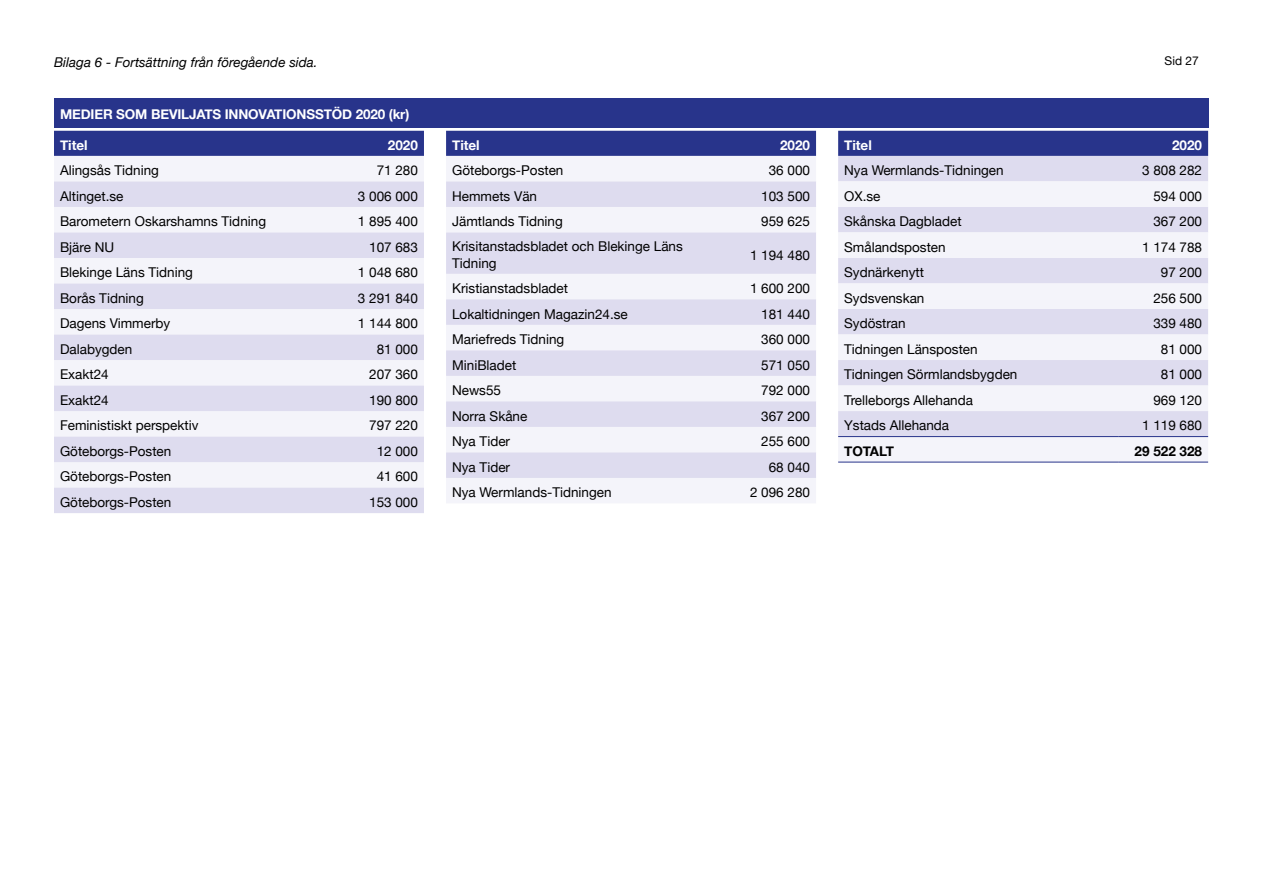
<style>
.page{position:relative;width:1263px;height:893px;background:#fff}
.page>*{position:absolute;margin:0;border:0;box-sizing:border-box;transform-origin:0 0}
.Faktaruta_bröd{font:13.5px/16.5px "Helvetica Neue";color:#000}
.Tabellhuvud{font:700 13.5px "Helvetica Neue";letter-spacing:-.01em;color:#fff}
.t1{font:italic 13.5px "Helvetica Neue";color:#000}
.Faktaruta_bröd-2{font:700 13.5px "Helvetica Neue";color:#000}
.t2{font:12px "Helvetica Neue";color:#000}
</style>
<div class="page">
<div style="left:54px;top:131px;width:370px;height:25px;background:#28348b"></div>
<div style="left:54px;top:156px;width:370px;height:25px;background:#f4f4fa"></div>
<svg style="left:54px;top:181px;width:370px;height:332px;fill:#dedcef"></svg>
<div style="left:446px;top:131px;width:370px;height:25px;background:#28348b"></div>
<div style="left:446px;top:156px;width:370px;height:347px;background:#f4f4fa"></div>
<svg style="left:446px;top:181px;width:370px;height:297px;fill:#dedcef"></svg>
<div style="left:838px;top:131px;width:370px;height:25px;background:#28348b"></div>
<div style="left:838px;top:156px;width:370px;height:25px;background:#dedcef"></div>
<svg style="left:838px;top:181px;width:370px;height:281px;fill:#f4f4fa"></svg>
<hr style="left:838px;top:436px;width:281px;height:1px;background:#28348b">
<hr style="left:1119px;top:436px;width:89px;height:1px;background:#28348b">
<hr style="left:838px;top:462px;width:281px;height:1px;background:#28348b">
<hr style="left:1119px;top:462px;width:89px;height:1px;background:#28348b">
<div style="left:54px;top:98px;width:1154px;height:30px;background:#28348b"></div>
<p class="t1" style="left:54px;top:52px;width:265px">Bilaga 6 - Fortsättning från föregående sida.</p>
<p class="Tabellhuvud" style="left:60px;top:104px;width:351px">MEDIER SOM BEVILJATS INNOVATIONSSTÖD 2020 (kr)</p>
<p class="Tabellhuvud" style="left:60px;top:135px;width:29px">Titel</p>
<p class="Tabellhuvud" style="left:388px;top:135px;width:32px">2020</p>
<p class="Faktaruta_bröd" style="left:60px;top:163px;width:101px">Alingsås Tidning</p>
<p class="Faktaruta_bröd" style="left:377px;top:163px;width:43px">71 280</p>
<p class="Faktaruta_bröd" style="left:60px;top:188px;width:65px">Altinget.se</p>
<p class="Faktaruta_bröd" style="left:358px;top:188px;width:62px">3 006 000</p>
<p class="Faktaruta_bröd" style="left:60px;top:214px;width:208px">Barometern Oskarshamns Tidning</p>
<p class="Faktaruta_bröd" style="left:358px;top:214px;width:62px">1 895 400</p>
<p class="Faktaruta_bröd" style="left:60px;top:239px;width:56px">Bjäre NU</p>
<p class="Faktaruta_bröd" style="left:369px;top:239px;width:50px">107 683</p>
<p class="Faktaruta_bröd" style="left:60px;top:265px;width:135px">Blekinge Läns Tidning</p>
<p class="Faktaruta_bröd" style="left:358px;top:265px;width:62px">1 048 680</p>
<p class="Faktaruta_bröd" style="left:60px;top:290px;width:85px">Borås Tidning</p>
<p class="Faktaruta_bröd" style="left:358px;top:290px;width:62px">3 291 840</p>
<p class="Faktaruta_bröd" style="left:60px;top:316px;width:112px">Dagens Vimmerby</p>
<p class="Faktaruta_bröd" style="left:358px;top:316px;width:62px">1 144 800</p>
<p class="Faktaruta_bröd" style="left:60px;top:341px;width:74px">Dalabygden</p>
<p class="Faktaruta_bröd" style="left:377px;top:341px;width:43px">81 000</p>
<p class="Faktaruta_bröd" style="left:60px;top:367px;width:50px">Exakt24</p>
<p class="Faktaruta_bröd" style="left:369px;top:367px;width:50px">207 360</p>
<p class="Faktaruta_bröd" style="left:60px;top:392px;width:50px">Exakt24</p>
<p class="Faktaruta_bröd" style="left:369px;top:392px;width:50px">190 800</p>
<p class="Faktaruta_bröd" style="left:60px;top:418px;width:140px">Feministiskt perspektiv</p>
<p class="Faktaruta_bröd" style="left:369px;top:418px;width:50px">797 220</p>
<p class="Faktaruta_bröd" style="left:60px;top:443px;width:113px">Göteborgs-Posten</p>
<p class="Faktaruta_bröd" style="left:377px;top:443px;width:43px">12 000</p>
<p class="Faktaruta_bröd" style="left:60px;top:469px;width:113px">Göteborgs-Posten</p>
<p class="Faktaruta_bröd" style="left:377px;top:469px;width:43px">41 600</p>
<p class="Faktaruta_bröd" style="left:60px;top:494px;width:113px">Göteborgs-Posten</p>
<p class="Faktaruta_bröd" style="left:369px;top:494px;width:50px">153 000</p>
<p class="Tabellhuvud" style="left:452px;top:135px;width:29px">Titel</p>
<p class="Tabellhuvud" style="left:780px;top:135px;width:32px">2020</p>
<p class="Faktaruta_bröd" style="left:452px;top:163px;width:113px">Göteborgs-Posten</p>
<p class="Faktaruta_bröd" style="left:769px;top:163px;width:43px">36 000</p>
<p class="Faktaruta_bröd" style="left:452px;top:188px;width:87px">Hemmets Vän</p>
<p class="Faktaruta_bröd" style="left:761px;top:188px;width:50px">103 500</p>
<p class="Faktaruta_bröd" style="left:452px;top:214px;width:112px">Jämtlands Tidning</p>
<p class="Faktaruta_bröd" style="left:761px;top:214px;width:50px">959 625</p>
<p class="Faktaruta_bröd" style="left:452px;top:239px;width:232px">Krisitanstadsbladet och Blekinge Läns<br>Tidning</p>
<p class="Faktaruta_bröd" style="left:750px;top:247px;width:62px">1 194 480</p>
<p class="Faktaruta_bröd" style="left:452px;top:281px;width:118px">Kristianstadsbladet</p>
<p class="Faktaruta_bröd" style="left:750px;top:281px;width:62px">1 600 200</p>
<p class="Faktaruta_bröd" style="left:452px;top:306px;width:177px">Lokaltidningen Magazin24.se</p>
<p class="Faktaruta_bröd" style="left:761px;top:306px;width:50px">181 440</p>
<p class="Faktaruta_bröd" style="left:452px;top:332px;width:114px">Mariefreds Tidning</p>
<p class="Faktaruta_bröd" style="left:761px;top:332px;width:50px">360 000</p>
<p class="Faktaruta_bröd" style="left:452px;top:357px;width:66px">MiniBladet</p>
<p class="Faktaruta_bröd" style="left:761px;top:357px;width:50px">571 050</p>
<p class="Faktaruta_bröd" style="left:452px;top:383px;width:50px">News55</p>
<p class="Faktaruta_bröd" style="left:761px;top:383px;width:50px">792 000</p>
<p class="Faktaruta_bröd" style="left:452px;top:408px;width:77px">Norra Skåne</p>
<p class="Faktaruta_bröd" style="left:761px;top:408px;width:50px">367 200</p>
<p class="Faktaruta_bröd" style="left:452px;top:434px;width:59px">Nya Tider</p>
<p class="Faktaruta_bröd" style="left:761px;top:434px;width:50px">255 600</p>
<p class="Faktaruta_bröd" style="left:452px;top:459px;width:59px">Nya Tider</p>
<p class="Faktaruta_bröd" style="left:769px;top:459px;width:43px">68 040</p>
<p class="Faktaruta_bröd" style="left:452px;top:485px;width:161px">Nya Wermlands-Tidningen</p>
<p class="Faktaruta_bröd" style="left:750px;top:485px;width:62px">2 096 280</p>
<p class="t2" style="left:1165px;top:53px;width:36px">Sid 27</p>
<p class="Tabellhuvud" style="left:844px;top:135px;width:29px">Titel</p>
<p class="Tabellhuvud" style="left:1172px;top:135px;width:32px">2020</p>
<p class="Faktaruta_bröd" style="left:844px;top:163px;width:161px">Nya Wermlands-Tidningen</p>
<p class="Faktaruta_bröd" style="left:1142px;top:163px;width:62px">3 808 282</p>
<p class="Faktaruta_bröd" style="left:844px;top:188px;width:38px">OX.se</p>
<p class="Faktaruta_bröd" style="left:1153px;top:188px;width:50px">594 000</p>
<p class="Faktaruta_bröd" style="left:844px;top:214px;width:119px">Skånska Dagbladet</p>
<p class="Faktaruta_bröd" style="left:1153px;top:214px;width:50px">367 200</p>
<p class="Faktaruta_bröd" style="left:844px;top:239px;width:103px">Smålandsposten</p>
<p class="Faktaruta_bröd" style="left:1142px;top:239px;width:62px">1 174 788</p>
<p class="Faktaruta_bröd" style="left:844px;top:265px;width:81px">Sydnärkenytt</p>
<p class="Faktaruta_bröd" style="left:1161px;top:265px;width:43px">97 200</p>
<p class="Faktaruta_bröd" style="left:844px;top:290px;width:82px">Sydsvenskan</p>
<p class="Faktaruta_bröd" style="left:1153px;top:290px;width:50px">256 500</p>
<p class="Faktaruta_bröd" style="left:844px;top:316px;width:63px">Sydöstran</p>
<p class="Faktaruta_bröd" style="left:1153px;top:316px;width:50px">339 480</p>
<p class="Faktaruta_bröd" style="left:844px;top:341px;width:135px">Tidningen Länsposten</p>
<p class="Faktaruta_bröd" style="left:1161px;top:341px;width:43px">81 000</p>
<p class="Faktaruta_bröd" style="left:844px;top:367px;width:175px">Tidningen Sörmlandsbygden</p>
<p class="Faktaruta_bröd" style="left:1161px;top:367px;width:43px">81 000</p>
<p class="Faktaruta_bröd" style="left:844px;top:392px;width:130px">Trelleborgs Allehanda</p>
<p class="Faktaruta_bröd" style="left:1153px;top:392px;width:50px">969 120</p>
<p class="Faktaruta_bröd" style="left:844px;top:418px;width:107px">Ystads Allehanda</p>
<p class="Faktaruta_bröd" style="left:1142px;top:418px;width:62px">1 119 680</p>
<p class="Faktaruta_bröd-2" style="left:844px;top:440px;width:52px">TOTALT</p>
<p class="Faktaruta_bröd-2" style="left:1134px;top:440px;width:69px">29 522 328</p>
</div>
